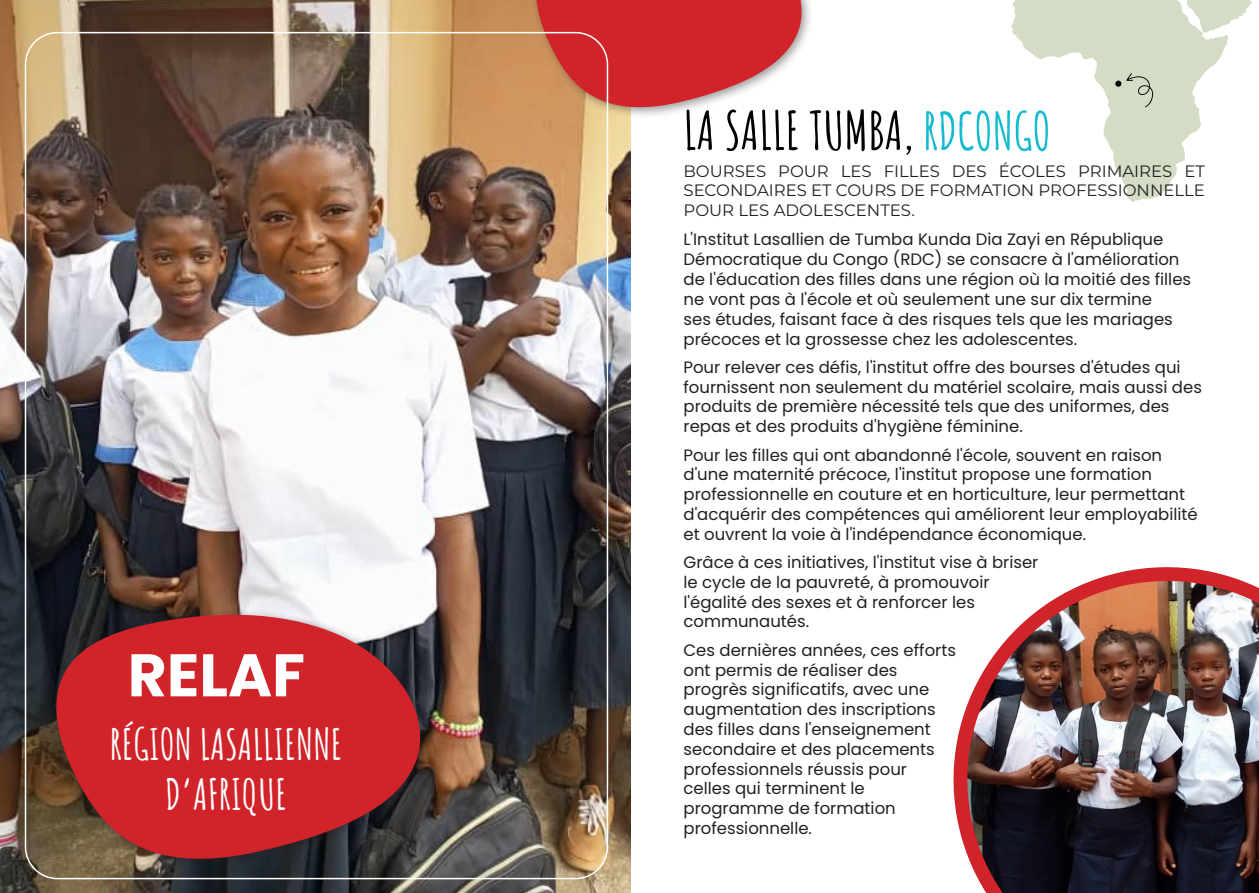
<style>
.page{position:relative;width:1259px;height:893px;background:#fff}
.page>*{position:absolute;margin:0;border:0;box-sizing:border-box;transform-origin:0 0}
.t1{font:700 60px "Poppins";color:#fff}
.t2{font:700 52.5px "Amatic SC";color:#000}
.t3{font:700 42px/50.4px "Amatic SC";color:#fff;text-align:center}
.t4{font:16.5px/19.8px "Poppins";color:#231f20}
.t5{font:16.5px/19.8px "Montserrat";color:#231f20;text-align:justify}
.s1{font-size:51px;color:#15bcd0}
</style>
<div class="page">
<img style="left:0;top:0;width:630px;height:893px">
<div style="left:530px;top:0;width:283px;height:119px;background:#231f20;opacity:.45"></div>
<svg style="left:528px;top:0;width:284px;height:108px;background:#d55251"></svg>
<div style="left:50px;top:608px;width:382px;height:263px;background:#231f20;opacity:.45"></div>
<svg style="left:45px;top:613px;width:390px;height:247px;background:#ad2d31"></svg>
<svg style="left:1010px;top:0;width:241px;height:202px"></svg>
<img style="left:953px;top:567px;width:306px;height:326px">
<svg style="left:1115px;top:73px;width:38px;height:34px"></svg>
<p class="t1" style="left:128px;top:640px;width:179px">RELAF</p>
<p class="t3" style="left:110px;top:716px;width:234px">RÉGION LASALLIENNE<br>D’AFRIQUE</p>
<p class="t2" style="left:683px;top:90px;width:368px">LA SALLE TUMBA, <span class="s1">RDCONGO</span></p>
<p class="t5" style="left:683px;top:160px;width:523px">BOURSES POUR LES FILLES DES ÉCOLES PRIMAIRES ET SECONDAIRES ET COURS DE FORMATION PROFESSIONNELLE POUR LES ADOLESCENTES.</p>
<p class="t4" style="left:683px;top:230px;width:509px">L'Institut Lasallien de Tumba Kunda Dia Zayi en République Démocratique du Congo (RDC) se consacre à l'amélioration de l'éducation des filles dans une région où la moitié des filles ne vont pas à l'école et où seulement une sur dix termine<br>ses études, faisant face à des risques tels que les mariages précoces et la grossesse chez les adolescentes.</p>
<p class="t4" style="left:683px;top:357px;width:520px">Pour relever ces défis, l'institut offre des bourses d'études qui fournissent non seulement du matériel scolaire, mais aussi des produits de première nécessité tels que des uniformes, des repas et des produits d'hygiène féminine.</p>
<p class="t4" style="left:683px;top:445px;width:516px">Pour les filles qui ont abandonné l'école, souvent en raison d'une maternité précoce, l'institut propose une formation professionnelle en couture et en horticulture, leur permettant d'acquérir des compétences qui améliorent leur employabilité et ouvrent la voie à l'indépendance économique.</p>
<p class="t4" style="left:683px;top:552px;width:356px">Grâce à ces initiatives, l'institut vise à briser le cycle de la pauvreté, à promouvoir l'égalité des sexes et à renforcer les communautés.</p>
<p class="t4" style="left:683px;top:640px;width:274px">Ces dernières années, ces efforts ont permis de réaliser des progrès significatifs, avec une augmentation des inscriptions des filles dans l'enseignement secondaire et des placements professionnels réussis pour celles qui terminent le programme de formation professionnelle.</p>
</div>
